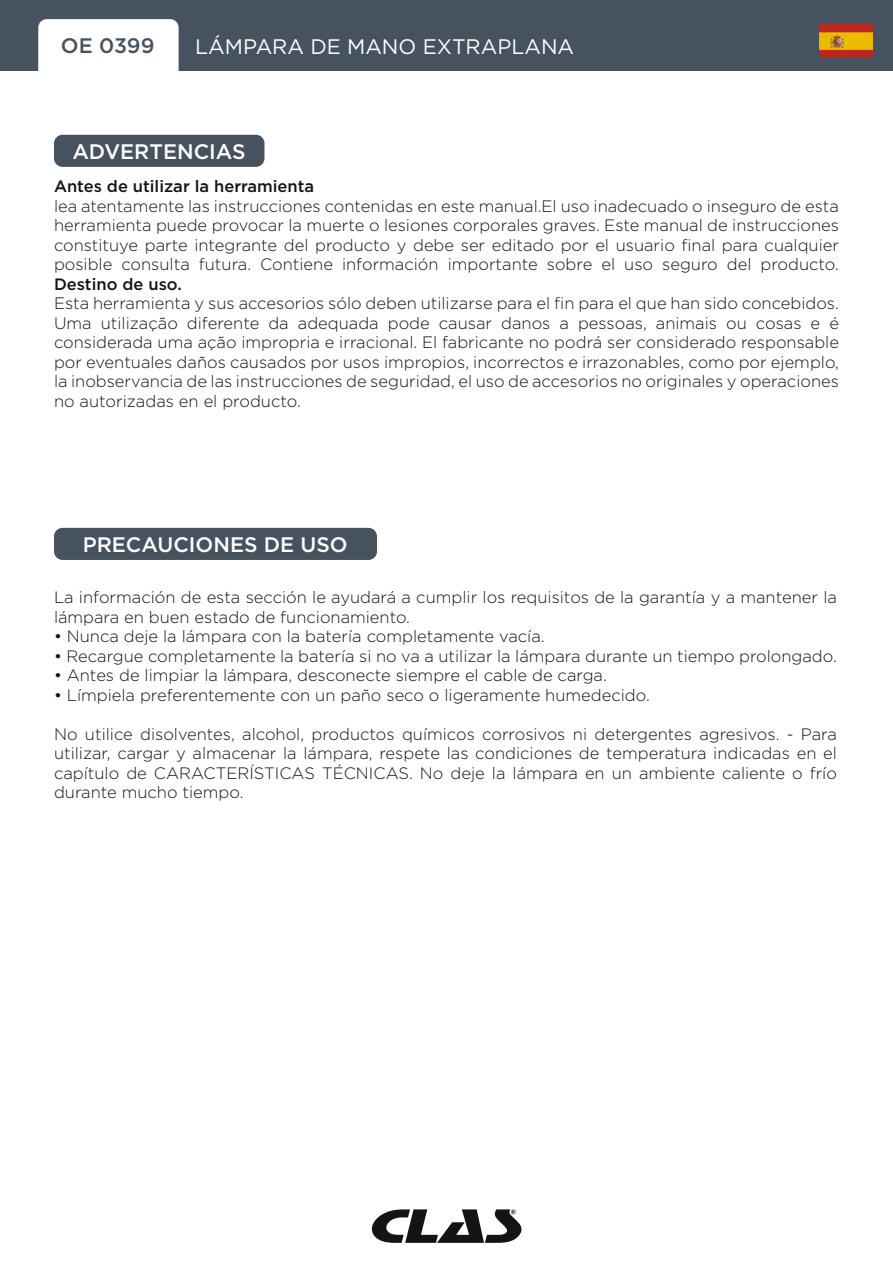
<style>
.page{position:relative;width:893px;height:1263px;background:#fff}
.page>*{position:absolute;margin:0;border:0;box-sizing:border-box;transform-origin:0 0}
.t1{font:500 21px "Gotham";color:#fff}
.t2{font:21px "Gotham";color:#fff}
.t3{font:500 21px "Gotham";color:#47525f}
.t4{font:300 16.5px/19.5px "Gotham";color:#131413;text-align:justify}
.t5{font:500 16.5px "Gotham";color:#131413}
.s1{font-weight:400}
</style>
<div class="page">
<div style="left:0;top:0;width:893px;height:71px;background:#47525f"></div>
<div style="left:38px;top:19px;width:141px;height:70px;background:#fff;border-radius:9px"></div>
<svg style="left:371px;top:1209px;width:151px;height:34px"></svg>
<img style="left:819px;top:25px;width:53px;height:33px">
<div style="left:54px;top:135px;width:210px;height:32px;background:#47525f;border-radius:9px"></div>
<div style="left:54px;top:528px;width:323px;height:32px;background:#47525f;border-radius:9px"></div>
<p class="t3" style="left:61px;top:32px;width:95px">OE 0399</p>
<p class="t2" style="left:195px;top:33px;width:380px">LÁMPARA DE MANO EXTRAPLANA</p>
<p class="t1" style="left:72px;top:138px;width:175px">ADVERTENCIAS</p>
<p class="t5" style="left:54px;top:176px;width:262px">Antes de utilizar la herramienta</p>
<p class="t4" style="left:54px;top:196px;width:787px">lea atentamente las instrucciones contenidas en este manual.El uso inadecuado o inseguro de esta herramienta puede provocar la muerte o lesiones corporales graves. Este manual de instrucciones constituye parte integrante del producto y debe ser editado por el usuario final para cualquier posible consulta futura. Contiene información importante sobre el uso seguro del producto.</p>
<p class="t5" style="left:54px;top:273px;width:129px">Destino de uso.</p>
<p class="t4" style="left:54px;top:293px;width:786px">Esta herramienta y sus accesorios sólo deben utilizarse para el fin para el que han sido concebidos.<br>Uma utilização diferente da adequada pode causar danos a pessoas, animais ou cosas e é considerada uma ação impropria e irracional. El fabricante no podrá ser considerado responsable por eventuales daños causados por usos impropios, incorrectos e irrazonables, como por ejemplo, la inobservancia de las instrucciones de seguridad, el uso de accesorios no originales y operaciones no autorizadas en el producto.</p>
<p class="t1" style="left:83px;top:531px;width:267px">PRECAUCIONES DE USO</p>
<p class="t4" style="left:54px;top:587px;width:784px">La información de esta sección le ayudará a cumplir los requisitos de la garantía y a mantener la lámpara en buen estado de funcionamiento.</p>
<p class="t4" style="left:54px;top:626px;width:492px"><span class="s1">•</span> Nunca deje la lámpara con la batería completamente vacía.</p>
<p class="t4" style="left:54px;top:646px;width:784px"><span class="s1">•</span> Recargue completamente la batería si no va a utilizar la lámpara durante un tiempo prolongado.</p>
<p class="t4" style="left:54px;top:665px;width:554px"><span class="s1">•</span> Antes de limpiar la lámpara, desconecte siempre el cable de carga.</p>
<p class="t4" style="left:54px;top:685px;width:597px"><span class="s1">•</span> Límpiela preferentemente con un paño seco o ligeramente humedecido.</p>
<p class="t4" style="left:54px;top:724px;width:784px">No utilice disolventes, alcohol, productos químicos corrosivos ni detergentes agresivos. - Para utilizar, cargar y almacenar la lámpara, respete las condiciones de temperatura indicadas en el capítulo de CARACTERÍSTICAS TÉCNICAS. No deje la lámpara en un ambiente caliente o frío durante mucho tiempo.</p>
</div>
